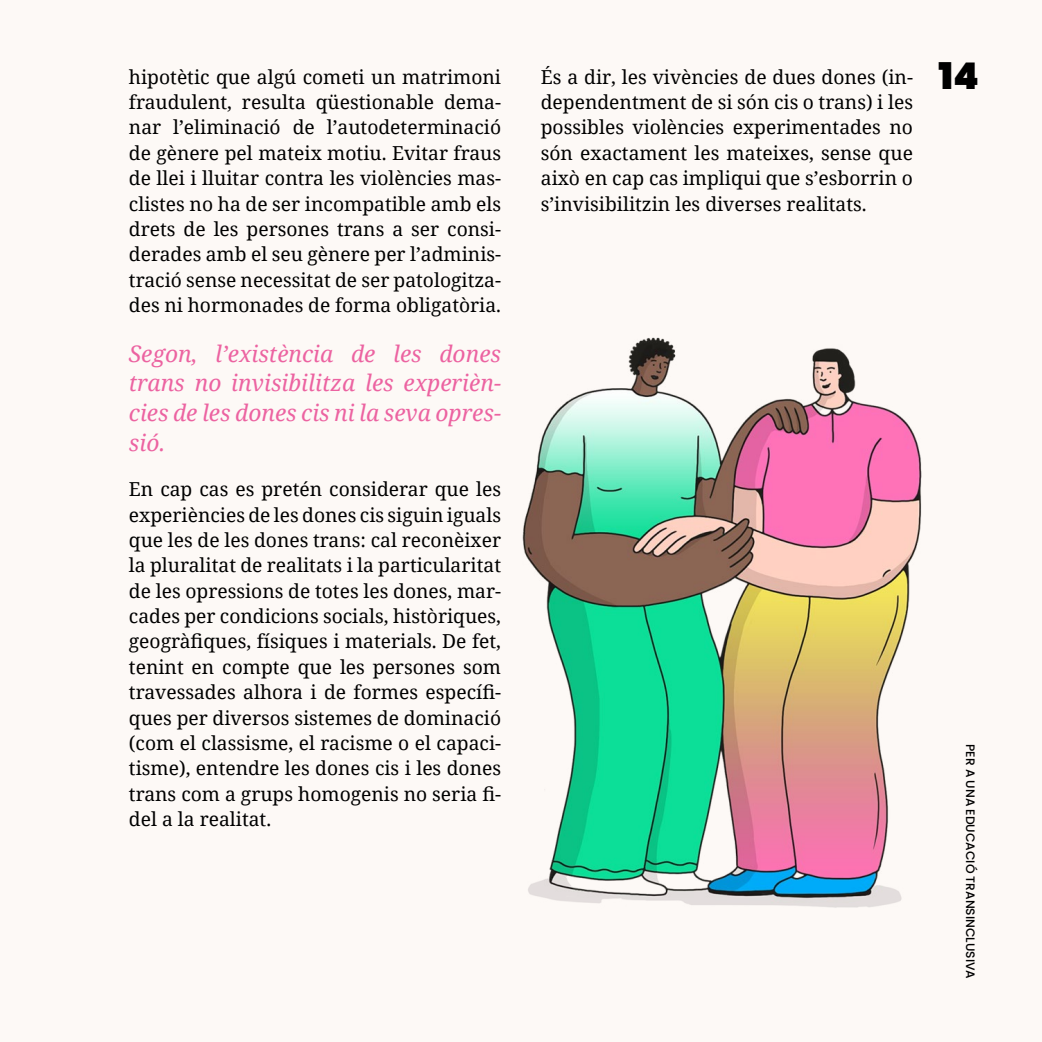
<style>
.page{position:relative;width:1042px;height:1042px;background:#fdf9f6}
.page>*{position:absolute;margin:0;border:0;box-sizing:border-box;transform-origin:0 0}
.t1{font:900 36.75px "Poppins";color:#000}
.Texto{font:italic 22.75px/29.8px "Noto Serif";color:#ec63a1;text-align:justify}
.Texto-2{font:19.25px/25.4px "Noto Serif";color:#000;text-align:justify}
.t2{font:500 12.25px "Poppins";color:#000}
</style>
<div class="page">
<img style="left:522px;top:337px;width:400px;height:571px">
<p class="Texto-2" style="left:129px;top:63px;width:374px">hipotètic que algú cometi un matrimoni fraudulent, resulta qüestionable dema&shy;nar l’eliminació de l’autodeterminació de gènere pel mateix motiu. Evitar fraus de llei i lluitar contra les violències mas&shy;clistes no ha de ser incompatible amb els drets de les persones trans a ser consi&shy;derades amb el seu gènere per l’adminis&shy;tració sense necessitat de ser patologitza&shy;des ni hormonades de forma obligatòria.</p>
<p class="Texto" style="left:129px;top:338px;width:374px">Segon, l’existència de les dones trans no invisibilitza les experièn&shy;cies de les dones cis ni la seva opres&shy;sió.</p>
<p class="Texto-2" style="left:129px;top:476px;width:374px">En cap cas es pretén considerar que les experiències de les dones cis siguin iguals que les de les dones trans: cal reconèixer la pluralitat de realitats i la particularitat de les opressions de totes les dones, mar&shy;cades per condicions socials, històriques, geogràfiques, físiques i materials. De fet, tenint en compte que les persones som travessades alhora i de formes específi&shy;ques per diversos sistemes de dominació (com el classisme, el racisme o el capaci&shy;tisme), entendre les dones cis i les dones trans com a grups homogenis no seria fi&shy;del a la realitat.</p>
<p class="Texto-2" style="left:541px;top:63px;width:374px">És a dir, les vivències de dues dones (in&shy;dependentment de si són cis o trans) i les possibles violències experimentades no són exactament les mateixes, sense que això en cap cas impliqui que s’esborrin o s’invisibilitzin les diverses realitats.</p>
<p class="t1" style="left:938px;top:55px;width:42px">14</p>
<p class="t2" style="left:977px;top:744px;width:236px;rotate:90deg">PER A UNA EDUCACIÓ TRANSINCLUSIVA</p>
</div>
